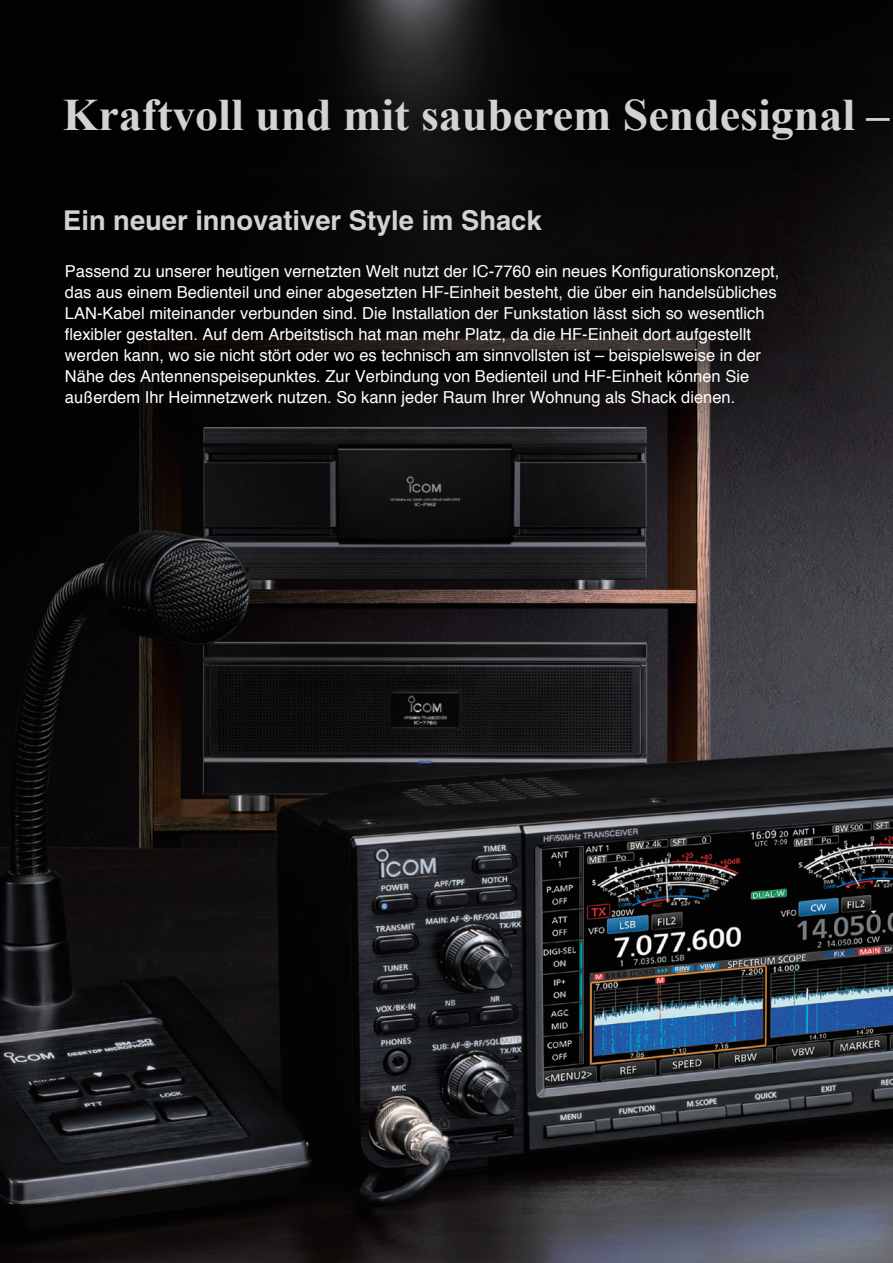
<style>
.page{position:relative;width:893px;height:1263px;background:#fff}
.page>*{position:absolute;margin:0;border:0;box-sizing:border-box;transform-origin:0 0}
.t1{font:700 45px "Times New Roman";color:#d1d2d4}
.t2{font:700 27.3px "Helvetica LT Std";color:#d1d2d4}
.t3{font:16.5px/21px "Helvetica";color:#fff}
</style>
<div class="page">
<img style="left:0;top:0;width:893px;height:1263px">
<img style="left:12px;top:42px;width:881px;height:435px">
<h1 class="t1" style="left:63px;top:84px;width:828px">Kraftvoll und mit sauberem Sendesignal –</h1>
<h2 class="t2" style="left:63px;top:204px;width:480px">Ein neuer innovativer Style im Shack</h2>
<p class="t3" style="left:65px;top:261px;width:716px">Passend zu unserer heutigen vernetzten Welt nutzt der IC-7760 ein neues Konfigurationskonzept, das aus einem Bedienteil und einer abgesetzten HF-Einheit besteht, die über ein handelsübliches LAN-Kabel miteinander verbunden sind. Die Installation der Funkstation lässt sich so wesentlich flexibler gestalten. Auf dem Arbeitstisch hat man mehr Platz, da die HF-Einheit dort aufgestellt werden kann, wo sie nicht stört oder wo es technisch am sinnvollsten ist – beispielsweise in der Nähe des Antennenspeisepunktes. Zur Verbindung von Bedienteil und HF-Einheit können Sie außerdem Ihr Heimnetzwerk nutzen. So kann jeder Raum Ihrer Wohnung als Shack dienen.</p>
</div>
